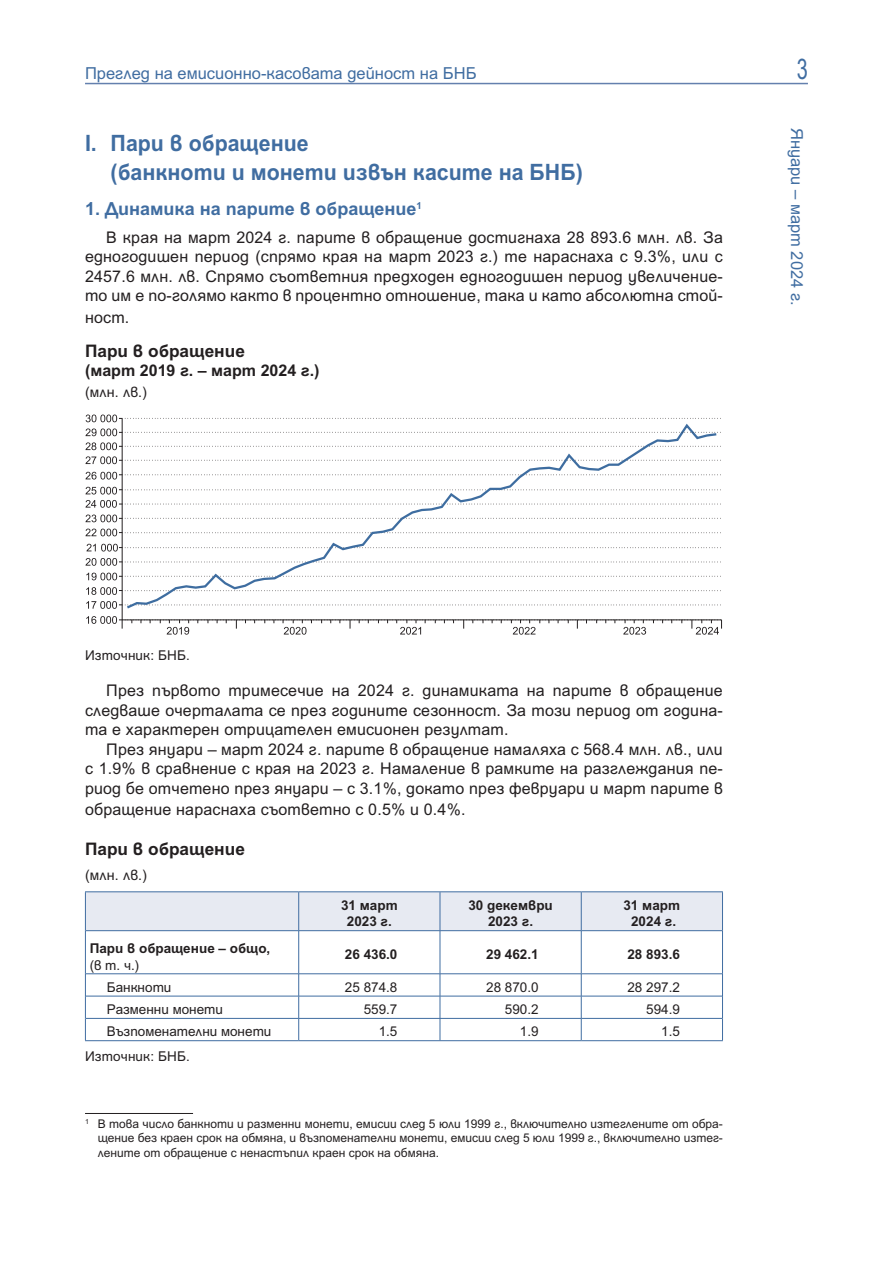
<style>
.page{position:relative;width:893px;height:1263px;background:#fff}
.page>*{position:absolute;margin:0;border:0;box-sizing:border-box;transform-origin:0 0}
.t1{font:28.5px "SP Ariel ML";color:#406da1;scale:.7 1}
.t2{font:700 22.5px/28.5px "SP Ariel ML";color:#406da1;scale:.95 1}
.t3{font:700 18px "SP Ariel ML";color:#406da1}
.t4{font:700 17.25px "SP Ariel ML";color:#231f20}
.t5{font:16.5px "SP Ariel ML";color:#406da1}
.t6{font:16.05px/19.5px "SP Ariel ML";letter-spacing:.01em;color:#231f20;text-align:justify}
.t7{font:700 16.05px "SP Ariel ML";color:#231f20}
.t8{font:14.25px "SP Ariel ML";letter-spacing:.01em;color:#231f20}
.t9{font:13.5px "SP Ariel ML";color:#231f20}
.t10{font:700 13.5px/16.2px "SP Ariel ML";color:#231f20;text-align:center}
.t11{font:12px/14.4px "SP Ariel ML";color:#231f20;text-align:justify}
</style>
<div class="page">
<hr style="left:85px;top:83px;width:723px;height:1px;background:#6480ae">
<svg style="left:86px;top:601px;width:635px;height:8px"></svg>
<svg style="left:86px;top:587px;width:635px;height:8px"></svg>
<svg style="left:86px;top:573px;width:635px;height:7px"></svg>
<svg style="left:85px;top:558px;width:636px;height:8px"></svg>
<svg style="left:86px;top:544px;width:635px;height:7px"></svg>
<svg style="left:85px;top:529px;width:636px;height:7px"></svg>
<svg style="left:85px;top:500px;width:636px;height:8px"></svg>
<svg style="left:85px;top:514px;width:636px;height:8px"></svg>
<svg style="left:85px;top:487px;width:636px;height:7px"></svg>
<svg style="left:85px;top:472px;width:636px;height:7px"></svg>
<svg style="left:85px;top:456px;width:636px;height:8px"></svg>
<hr style="left:122px;top:419px;width:1px;height:201px;background:#231f20">
<svg style="left:85px;top:442px;width:636px;height:8px"></svg>
<svg style="left:124px;top:423px;width:595px;height:186px"></svg>
<svg style="left:85px;top:428px;width:636px;height:8px"></svg>
<svg style="left:86px;top:414px;width:635px;height:8px"></svg>
<svg style="left:86px;top:616px;width:636px;height:19px"></svg>
<div style="left:86px;top:892px;width:636px;height:38px;background:#e7eaf2"></div>
<hr style="left:85px;top:891px;width:214px;height:1px;background:#406da1">
<hr style="left:85px;top:892px;width:1px;height:39px;background:#406da1">
<hr style="left:299px;top:891px;width:141px;height:1px;background:#406da1">
<hr style="left:440px;top:891px;width:141px;height:1px;background:#406da1">
<hr style="left:581px;top:891px;width:142px;height:1px;background:#406da1">
<hr style="left:722px;top:892px;width:1px;height:39px;background:#406da1">
<hr style="left:85px;top:931px;width:1px;height:43px;background:#406da1">
<hr style="left:581px;top:931px;width:1px;height:42px;background:#406da1">
<hr style="left:722px;top:931px;width:1px;height:43px;background:#406da1">
<svg style="left:85px;top:974px;width:1px;height:66px"></svg>
<svg style="left:581px;top:974px;width:1px;height:66px"></svg>
<svg style="left:722px;top:974px;width:1px;height:66px"></svg>
<hr style="left:85px;top:1040px;width:214px;height:1px;background:#406da1">
<hr style="left:299px;top:1040px;width:141px;height:1px;background:#406da1">
<hr style="left:440px;top:1040px;width:141px;height:1px;background:#406da1">
<hr style="left:581px;top:1040px;width:142px;height:1px;background:#406da1">
<hr style="left:298px;top:892px;width:1px;height:38px;background:#406da1">
<hr style="left:440px;top:892px;width:1px;height:38px;background:#406da1">
<hr style="left:581px;top:892px;width:1px;height:38px;background:#406da1">
<hr style="left:86px;top:930px;width:213px;height:1px;background:#406da1">
<hr style="left:299px;top:930px;width:141px;height:1px;background:#406da1">
<hr style="left:298px;top:931px;width:1px;height:42px;background:#406da1">
<hr style="left:440px;top:930px;width:141px;height:1px;background:#406da1">
<hr style="left:440px;top:931px;width:1px;height:42px;background:#406da1">
<hr style="left:581px;top:930px;width:141px;height:1px;background:#406da1">
<hr style="left:86px;top:973px;width:213px;height:1px;background:#406da1">
<hr style="left:299px;top:973px;width:141px;height:1px;background:#406da1">
<hr style="left:440px;top:973px;width:141px;height:1px;background:#406da1">
<hr style="left:581px;top:973px;width:141px;height:1px;background:#406da1">
<hr style="left:86px;top:996px;width:213px;height:1px;background:#406da1">
<hr style="left:299px;top:996px;width:141px;height:1px;background:#406da1">
<hr style="left:440px;top:996px;width:141px;height:1px;background:#406da1">
<hr style="left:581px;top:996px;width:141px;height:1px;background:#406da1">
<hr style="left:86px;top:1018px;width:213px;height:1px;background:#406da1">
<hr style="left:299px;top:1018px;width:141px;height:1px;background:#406da1">
<svg style="left:298px;top:974px;width:1px;height:66px"></svg>
<hr style="left:440px;top:1018px;width:141px;height:1px;background:#406da1">
<svg style="left:440px;top:974px;width:1px;height:66px"></svg>
<hr style="left:581px;top:1018px;width:141px;height:1px;background:#406da1">
<hr style="left:85px;top:1113px;width:108px;height:1px;background:#231f20">
<p class="t5" style="left:85px;top:62px;width:393px">Преглед на емисионно-касовата дейност на БНБ</p>
<h1 class="t1" style="left:797px;top:50px;width:17px">3</h1>
<h2 class="t2" style="left:111px;top:129px;width:499px;text-indent:-26px">I. Пари в обращение<br>(банкноти и монети извън касите на БНБ)</h2>
<p class="t3" style="left:85px;top:196px;width:338px">1. Динамика на парите в обращение<sup>1</sup></p>
<p class="t6" style="left:85px;top:228px;width:639px;text-indent:21px">В края на март 2024 г. парите в обращение достигнаха 28 893.6 млн. лв. За едногодишен период (спрямо края на март 2023 г.) те нараснаха с 9.3%, или с 2457.6 млн. лв. Спрямо съответния предходен едногодишен период увеличение&shy;то им е по-голямо както в процентно отношение, така и като абсолютна стой-</p>
<p class="t6" style="left:85px;top:308px;width:46px">ност.</p>
<p class="t4" style="left:85px;top:338px;width:161px">Пари в обращение</p>
<p class="t7" style="left:85px;top:359px;width:236px">(март 2019 г. – март 2024 г.)</p>
<p class="t8" style="left:85px;top:383px;width:64px">(млн. лв.)</p>
<p class="t5" style="left:808px;top:128px;width:179px;rotate:90deg">Януари – март 2024 г.</p>
<p class="t9" style="left:85px;top:646px;width:107px">Източник: БНБ.</p>
<p class="t6" style="left:85px;top:681px;width:639px;text-indent:21px">През първото тримесечие на 2024 г. динамиката на парите в обращение следваше очерталата се през годините сезонност. За този период от година&shy;та е характерен отрицателен емисионен резултат.</p>
<p class="t6" style="left:85px;top:739px;width:639px;text-indent:21px">През януари – март 2024 г. парите в обращение намаляха с 568.4 млн. лв., или с 1.9% в сравнение с края на 2023 г. Намаление в рамките на разглеждания пе&shy;риод бе отчетено през януари – с 3.1%, докато през февруари и март парите в</p>
<p class="t6" style="left:85px;top:799px;width:382px">обращение нараснаха съответно с 0.5% и 0.4%.</p>
<p class="t4" style="left:85px;top:836px;width:161px">Пари в обращение</p>
<p class="t8" style="left:85px;top:865px;width:64px">(млн. лв.)</p>
<p class="t10" style="left:341px;top:897px;width:58px">31 март<br>2023 г.</p>
<p class="t10" style="left:468px;top:897px;width:86px">30 декември<br>2023 г.</p>
<p class="t10" style="left:623px;top:897px;width:58px">31 март<br>2024 г.</p>
<p class="t10" style="left:90px;top:941px;width:182px">Пари в обращение – общо,</p>
<p class="t9" style="left:90px;top:956px;width:51px">(в т. ч.)</p>
<p class="t10" style="left:345px;top:947px;width:54px">26 436.0</p>
<p class="t10" style="left:486px;top:947px;width:54px">29 462.1</p>
<p class="t10" style="left:627px;top:947px;width:54px">28 893.6</p>
<p class="t9" style="left:107px;top:978px;width:66px">Банкноти</p>
<p class="t9" style="left:345px;top:978px;width:54px">25 874.8</p>
<p class="t9" style="left:486px;top:978px;width:54px">28 870.0</p>
<p class="t9" style="left:627px;top:978px;width:54px">28 297.2</p>
<p class="t9" style="left:107px;top:1000px;width:118px">Разменни монети</p>
<p class="t9" style="left:364px;top:1000px;width:35px">559.7</p>
<p class="t9" style="left:505px;top:1000px;width:35px">590.2</p>
<p class="t9" style="left:646px;top:1000px;width:35px">594.9</p>
<p class="t9" style="left:107px;top:1023px;width:166px">Възпоменателни монети</p>
<p class="t9" style="left:379px;top:1023px;width:20px">1.5</p>
<p class="t9" style="left:520px;top:1023px;width:20px">1.9</p>
<p class="t9" style="left:661px;top:1023px;width:20px">1.5</p>
<p class="t9" style="left:85px;top:1047px;width:107px">Източник: БНБ.</p>
<p class="t11" style="left:98px;top:1116px;width:627px;text-indent:-13px"><sup>1</sup> В това число банкноти и разменни монети, емисии след 5 юли 1999 г., включително изтеглените от обра&shy;щение без краен срок на обмяна, и възпоменателни монети, емисии след 5 юли 1999 г., включително изтег&shy;лените от обращение с ненастъпил краен срок на обмяна.</p>
</div>
